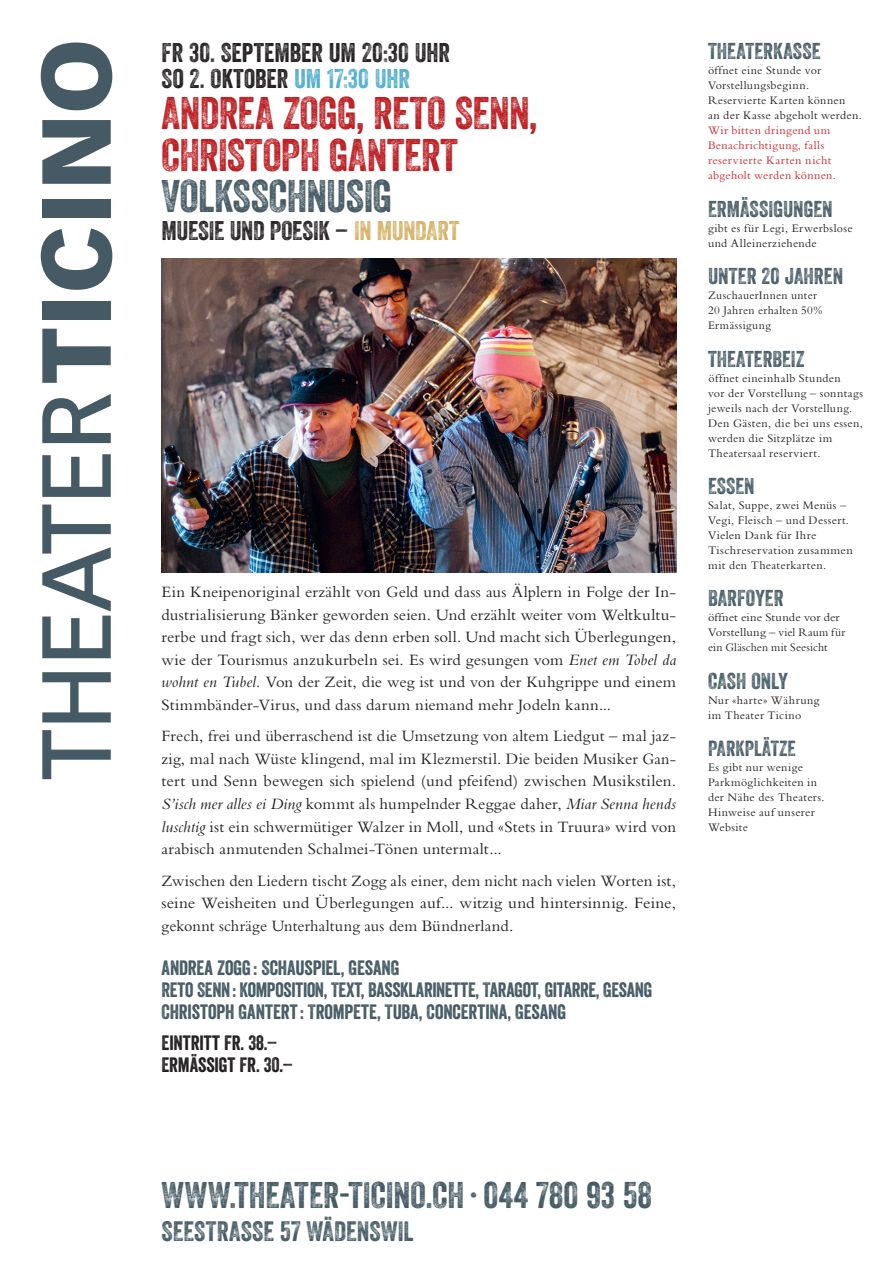
<style>
.page{position:relative;width:893px;height:1263px;background:#fff}
.page>*{position:absolute;margin:0;border:0;box-sizing:border-box;transform-origin:0 0}
.t1{font:44.4px/41.4px "Veneer Two";letter-spacing:-.01em;color:#bd1e22}
.t2{font:44.4px "Veneer Two";letter-spacing:-.01em;color:#455a64}
.t3{font:36px "Veneer Two";letter-spacing:.005em;color:#455a64}
.t4{font:27.15px "Veneer Two";letter-spacing:.005em;color:#455a64}
.t5{font:26.25px/26.2px "Veneer Two";letter-spacing:-.005em;color:#231f20}
.t6{font:22.2px "Veneer Two";color:#455a64}
.t7{font:21.15px "Veneer Two";color:#455a64}
.t8{font:20.1px/22.2px "Veneer";letter-spacing:-.01em;color:#455a64}
.t9{font:20.1px/22.2px "Veneer";letter-spacing:-.005em;color:#231f20}
.t10{font:16.5px/22.5px "Bembo";letter-spacing:.01em;color:#231f20;text-align:justify}
.t11{font:12px/15px "Bembo";letter-spacing:.03em;color:#231f20}
.t12{font:12px/15px "Bembo";letter-spacing:.03em;color:#d1232a}
.t13{font:12px/15px "Bembo";letter-spacing:.01em;color:#231f20;scale:1.04 1}
.s1{color:#51adcf}
.s2{color:#d6b064}
.s3{font-style:italic}
</style>
<div class="page">
<img style="left:162px;top:258px;width:514px;height:315px">
<svg style="left:42px;top:730px;width:69px;height:49px"></svg>
<svg style="left:42px;top:672px;width:69px;height:50px"></svg>
<svg style="left:42px;top:504px;width:69px;height:154px"></svg>
<svg style="left:42px;top:454px;width:69px;height:43px"></svg>
<svg style="left:42px;top:394px;width:69px;height:49px"></svg>
<svg style="left:42px;top:329px;width:69px;height:54px"></svg>
<div style="left:42px;top:301px;width:69px;height:19px;background:#455a64"></div>
<svg style="left:41px;top:228px;width:71px;height:62px"></svg>
<div style="left:42px;top:199px;width:69px;height:19px;background:#455a64"></div>
<svg style="left:42px;top:120px;width:69px;height:64px"></svg>
<svg style="left:41px;top:43px;width:71px;height:67px"></svg>
<h3 class="t5" style="left:162px;top:39px;width:290px">FR 30. SEPTEMBER UM 20:30 UHR<br>SO 2. OKTOBER <span class="s1">UM 17:30 UHR</span></h3>
<h1 class="t1" style="left:162px;top:93px;width:377px">ANDREA ZOGG, RETO SENN,<br>CHRISTOPH GANTERT</h1>
<h1 class="t2" style="left:162px;top:169px;width:232px">VOLKSSCHNUSIG</h1>
<h3 class="t5" style="left:162px;top:218px;width:299px">MUESIE UND POESIK – <span class="s2">IN MUNDART</span></h3>
<p class="t10" style="left:162px;top:581px;width:516px">Ein Kneipenoriginal erzählt von Geld und dass aus Älplern in Folge der In&shy;dustrialisierung Bänker geworden seien. Und erzählt weiter vom Weltkultu&shy;rerbe und fragt sich, wer das denn erben soll. Und macht sich Überlegungen, wie der Tourismus anzukurbeln sei. Es wird gesungen vom <span class="s3">Enet em Tobel da wohnt en Tubel.</span> Von der Zeit, die weg ist und von der Kuhgrippe und einem Stimmbänder-Virus, und dass darum niemand mehr Jodeln kann...</p>
<p class="t10" style="left:162px;top:725px;width:516px">Frech, frei und überraschend ist die Umsetzung von altem Liedgut – mal jaz&shy;zig, mal nach Wüste klingend, mal im Klezmerstil. Die beiden Musiker Gan&shy;tert und Senn bewegen sich spielend (und pfeifend) zwischen Musikstilen.<br><span class="s3">S’isch mer alles ei Ding</span> kommt als humpelnder Reggae daher, <span class="s3">Miar Senna hends luschtig</span> ist ein schwermütiger Walzer in Moll, und «Stets in Truura» wird von arabisch anmutenden Schalmei-Tönen untermalt...</p>
<p class="t10" style="left:162px;top:869px;width:516px">Zwischen den Liedern tischt Zogg als einer, dem nicht nach vielen Worten ist, seine Weisheiten und Überlegungen auf... witzig und hintersinnig. Feine, gekonnt schräge Unterhaltung aus dem Bündnerland.</p>
<p class="t8" style="left:162px;top:956px;width:492px">ANDREA ZOGG : SCHAUSPIEL, GESANG<br>RETO SENN: KOMPOSITION, TEXT, BASSKLARINETTE, TARAGOT, GITARRE, GESANG<br>CHRISTOPH GANTERT: TROMPETE, TUBA, CONCERTINA, GESANG</p>
<p class="t9" style="left:162px;top:1031px;width:133px">EINTRITT FR. 38.–<br>ERMÄSSIGT FR. 30.–</p>
<h3 class="t6" style="left:708px;top:38px;width:114px">THEATERKASSE</h3>
<p class="t11" style="left:708px;top:63px;width:156px">öffnet eine Stunde vor<br>Vorstellungsbeginn.<br>Reservierte Karten können<br>an der Kasse abgeholt werden.</p>
<p class="t12" style="left:708px;top:123px;width:129px">Wir bitten dringend um<br>Benachrichtigung, falls reservierte Karten nicht abgeholt werden können.</p>
<h3 class="t6" style="left:708px;top:195px;width:126px">ERMÄSSIGUNGEN</h3>
<p class="t11" style="left:708px;top:220px;width:146px">gibt es für Legi, Erwerbslose und Alleinerziehende</p>
<h3 class="t6" style="left:708px;top:263px;width:137px">UNTER 20 JAHREN</h3>
<p class="t11" style="left:708px;top:288px;width:116px">ZuschauerInnen unter<br>20 Jahren erhalten 50%<br>Ermässigung</p>
<h3 class="t6" style="left:708px;top:345px;width:98px">THEATERBEIZ</h3>
<p class="t11" style="left:708px;top:370px;width:157px">öffnet eineinhalb Stunden<br>vor der Vorstellung – sonntags jeweils nach der Vorstellung.<br>Den Gästen, die bei uns essen, werden die Sitzplätze im<br>Theatersaal reserviert.</p>
<h3 class="t6" style="left:708px;top:472px;width:48px">ESSEN</h3>
<p class="t11" style="left:708px;top:497px;width:146px">Salat, Suppe, zwei Menüs –<br>Vegi, Fleisch – und Dessert.<br>Vielen Dank für Ihre<br>Tischreservation zusammen mit den Theaterkarten.</p>
<h3 class="t6" style="left:708px;top:585px;width:77px">BARFOYER</h3>
<p class="t13" style="left:708px;top:610px;width:133px">öffnet eine Stunde vor der<br>Vorstellung – viel Raum für ein Gläschen mit Seesicht</p>
<h3 class="t6" style="left:708px;top:667px;width:81px">CASH ONLY</h3>
<p class="t11" style="left:708px;top:692px;width:113px">Nur «harte» Währung im Theater Ticino</p>
<p class="t7" style="left:708px;top:736px;width:89px">PARKPLÄTZE</p>
<p class="t11" style="left:708px;top:760px;width:118px">Es gibt nur wenige<br>Parkmöglichkeiten in der Nähe des Theaters.<br>Hinweise auf unserer<br>Website</p>
<h2 class="t3" style="left:162px;top:1173px;width:492px">WWW.THEATER-TICINO.CH · 044 780 93 58</h2>
<h3 class="t4" style="left:162px;top:1214px;width:254px">SEESTRASSE 57 WÄDENSWIL</h3>
</div>
